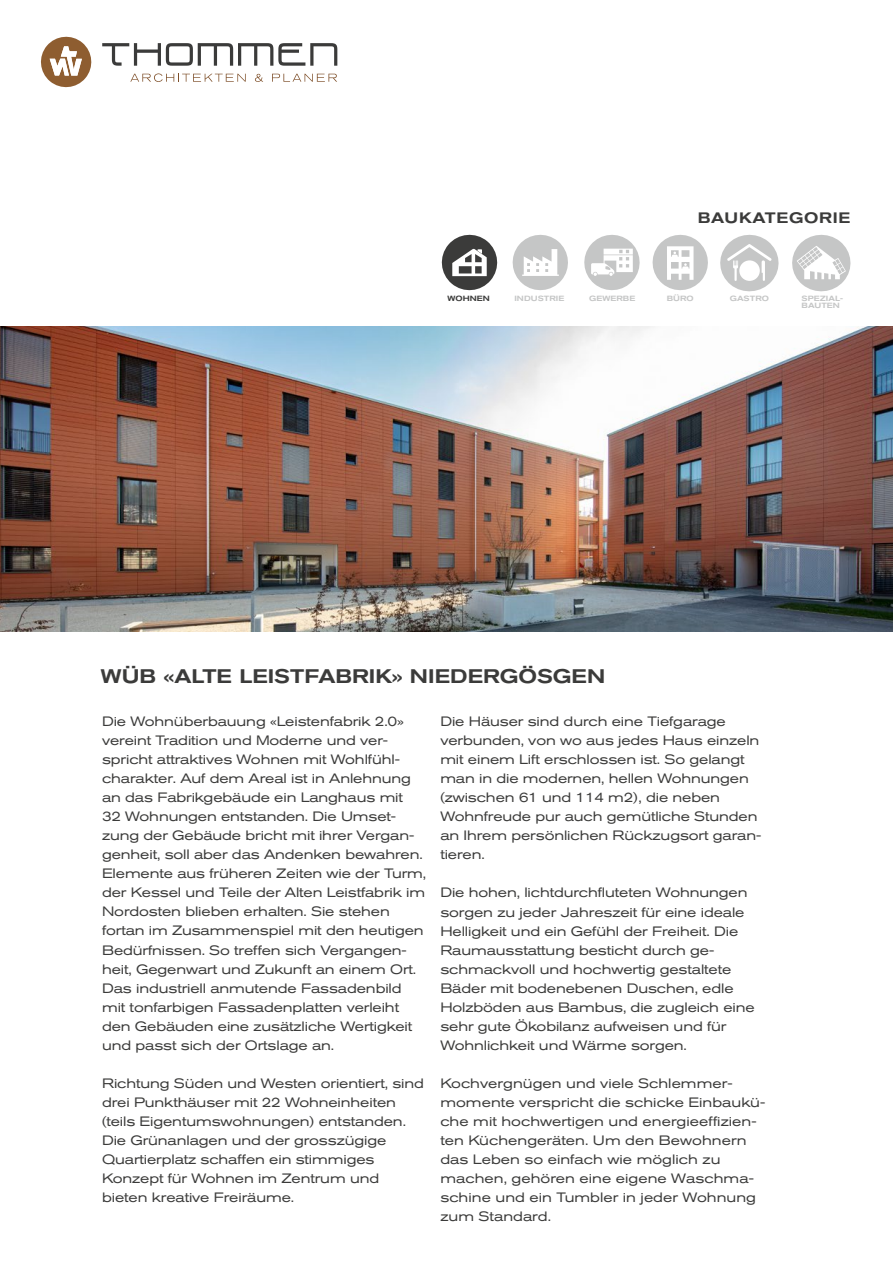
<style>
.page{position:relative;width:893px;height:1263px;background:#fff}
.page>*{position:absolute;margin:0;border:0;box-sizing:border-box;transform-origin:0 0}
.t1{font:500 expanded 19.5px "Akzidenz Grotesk BQ";color:#3b3b3a}
.t2{font:500 expanded 15px "Akzidenz Grotesk BQ";letter-spacing:.05em;color:#3b3b3a}
.t3{font:expanded 13.5px/19px "Akzidenz Grotesk BQ";letter-spacing:-.01em;color:#3b3b3a}
.t4{font:500 expanded 7.5px/7.5px "Akzidenz Grotesk BQ";letter-spacing:.01em;color:#c5c6c6}
.t5{font:500 expanded 7.5px "Akzidenz Grotesk BQ";letter-spacing:.01em;color:#3b3b3a}
</style>
<div class="page">
<svg style="left:130px;top:73px;width:116px;height:9px"></svg>
<svg style="left:255px;top:74px;width:8px;height:8px"></svg>
<svg style="left:272px;top:74px;width:65px;height:8px"></svg>
<svg style="left:102px;top:43px;width:235px;height:23px"></svg>
<svg style="left:41px;top:37px;width:50px;height:50px"></svg>
<img style="left:0;top:327px;width:893px;height:304px">
<svg style="left:512px;top:235px;width:56px;height:55px"></svg>
<svg style="left:720px;top:235px;width:59px;height:57px"></svg>
<svg style="left:652px;top:235px;width:56px;height:55px"></svg>
<svg style="left:792px;top:235px;width:59px;height:57px"></svg>
<svg style="left:584px;top:235px;width:56px;height:55px"></svg>
<svg style="left:441px;top:234px;width:57px;height:57px"></svg>
<p class="t2" style="left:698px;top:209px;width:154px">BAUKATEGORIE</p>
<p class="t4" style="left:514px;top:294px;width:52px">INDUSTRIE</p>
<p class="t4" style="left:667px;top:294px;width:29px">BÜRO</p>
<p class="t4" style="left:730px;top:294px;width:41px">GASTRO</p>
<p class="t5" style="left:447px;top:294px;width:44px">WOHNEN</p>
<p class="t4" style="left:589px;top:294px;width:48px">GEWERBE</p>
<p class="t4" style="left:801px;top:294px;width:43px">SPEZIAL-<br>BAUTEN</p>
<h1 class="t1" style="left:101px;top:665px;width:506px">WÜB «ALTE LEISTFABRIK» NIEDERGÖSGEN</h1>
<p class="t3" style="left:102px;top:712px;width:326px">Die Wohnüberbauung «Leistenfabrik 2.0» vereint Tradition und Moderne und ver&shy;spricht attraktives Wohnen mit Wohlfühl&shy;charakter. Auf dem Areal ist in Anlehnung an das Fabrikgebäude ein Langhaus mit<br>32 Wohnungen entstanden. Die Umset&shy;zung der Gebäude bricht mit ihrer Vergan&shy;genheit, soll aber das Andenken bewahren.<br>Elemente aus früheren Zeiten wie der Turm, der Kessel und Teile der Alten Leistfabrik im Nordosten blieben erhalten. Sie stehen fortan im Zusammenspiel mit den heutigen Bedürfnissen. So treffen sich Vergangen&shy;heit, Gegenwart und Zukunft an einem Ort.<br>Das industriell anmutende Fassadenbild mit tonfarbigen Fassadenplatten verleiht den Gebäuden eine zusätzliche Wertigkeit und passt sich der Ortslage an.</p>
<p class="t3" style="left:102px;top:1073px;width:323px">Richtung Süden und Westen orientiert, sind drei Punkthäuser mit 22 Wohneinheiten (teils Eigentumswohnungen) entstanden.<br>Die Grünanlagen und der grosszügige Quartierplatz schaffen ein stimmiges Konzept für Wohnen im Zentrum und bieten kreative Freiräume.</p>
<p class="t3" style="left:440px;top:712px;width:322px">Die Häuser sind durch eine Tiefgarage verbunden, von wo aus jedes Haus einzeln mit einem Lift erschlossen ist. So gelangt man in die modernen, hellen Wohnungen (zwischen 61 und 114 m2), die neben Wohnfreude pur auch gemütliche Stunden an Ihrem persönlichen Rückzugsort garan&shy;tieren.</p>
<p class="t3" style="left:440px;top:883px;width:316px">Die hohen, lichtdurchfluteten Wohnungen sorgen zu jeder Jahreszeit für eine ideale Helligkeit und ein Gefühl der Freiheit. Die Raumausstattung besticht durch ge&shy;schmackvoll und hochwertig gestaltete Bäder mit bodenebenen Duschen, edle Holzböden aus Bambus, die zugleich eine sehr gute Ökobilanz aufweisen und für Wohnlichkeit und Wärme sorgen.</p>
<p class="t3" style="left:440px;top:1073px;width:326px">Kochvergnügen und viele Schlemmer&shy;momente verspricht die schicke Einbaukü&shy;che mit hochwertigen und energieeffizien&shy;ten Küchengeräten. Um den Bewohnern das Leben so einfach wie möglich zu machen, gehören eine eigene Waschma&shy;schine und ein Tumbler in jeder Wohnung zum Standard.</p>
</div>
